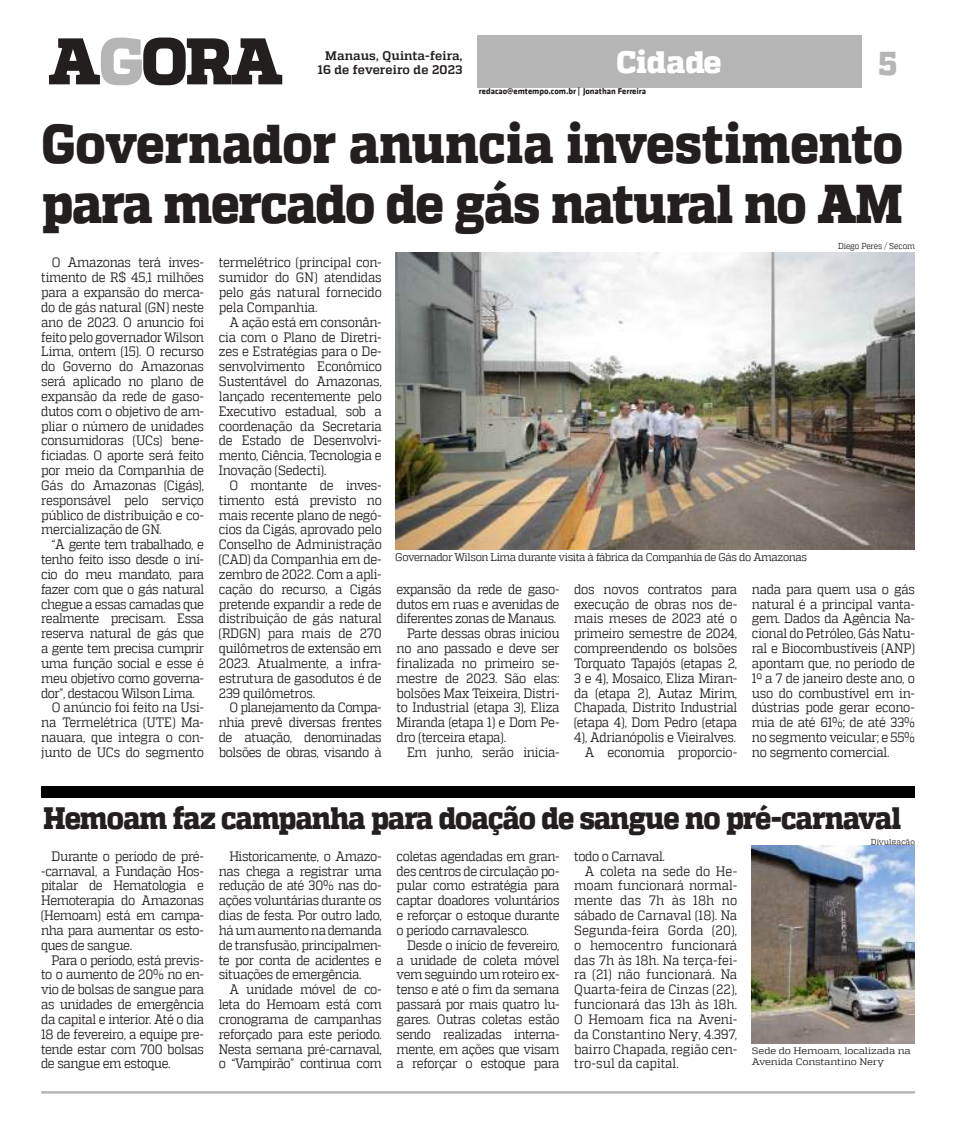
<style>
.page{position:relative;width:957px;height:1134px;background:#fff}
.page>*{position:absolute;margin:0;border:0;box-sizing:border-box;transform-origin:0 0}
.t1{font:800 54.38px/59.4px "MW Quadon";letter-spacing:-.02em;color:#241f1f;scale:.9 1}
.t2{font:800 33px "MW Quadon";color:#b5b5b6;scale:.95 1}
.t3{font:800 30.88px "MW Quadon";letter-spacing:-.035em;color:#241f1f;scale:.9 1}
.t4{font:800 30.88px "MW Quadon";color:#fff}
.t5{font:13.62px/14.9px "MW Quadon";letter-spacing:-.025em;color:#241f1f;text-align:justify;scale:.9 1}
.t6{font:13.62px "MW Quadon";letter-spacing:-.005em;color:#241f1f;scale:.9 1}
.t7{font:13.62px "MW Quadon";color:#241f1f;scale:.9 1}
.t8{font:13.62px "MW Quadon";letter-spacing:-.045em;color:#241f1f;scale:.9 1}
.t9{font:700 12.38px/14.9px "MW Quadon";letter-spacing:.01em;color:#241f1f;text-align:right}
.t10{font:11.12px "MW Quadon";letter-spacing:-.04em;color:#241f1f;scale:.95 1}
.t11{font:9.25px/11.1px "MW Quadon";letter-spacing:-.015em;color:#241f1f;scale:1.11 1}
.t12{font:700 8.62px "MW Klavika Bd";color:#241f1f}
.t13{font:8.62px "MW Quadon";letter-spacing:-.005em;color:#241f1f;scale:.9 1}
</style>
<div class="page">
<div style="left:477px;top:35px;width:385px;height:53px;background:#b5b5b6"></div>
<svg style="left:49px;top:38px;width:233px;height:47px"></svg>
<hr style="left:41px;top:1091px;width:874px;height:2px;background:#b5b5b6">
<div style="left:41px;top:786px;width:874px;height:12px;background:#000"></div>
<img style="left:395px;top:253px;width:520px;height:296px">
<img style="left:752px;top:846px;width:163px;height:197px">
<p class="t9" style="left:318px;top:48px;width:146px">Manaus, Quinta-feira,<br>16 de fevereiro de 2023</p>
<h3 class="t4" style="left:616px;top:44px;width:107px">Cidade</h3>
<h2 class="t2" style="left:879px;top:44px;width:21px">5</h2>
<p class="t12" style="left:479px;top:85px;width:169px">redacao@emtempo.com.br | Jonathan Ferreira</p>
<h1 class="t1" style="left:42px;top:116px;width:958px">Governador anuncia investimento para mercado de gás natural no AM</h1>
<p class="t5" style="left:41px;top:255px;width:183px;text-indent:10px">O Amazonas terá inves&shy;timento de R$ 45,1 milhões para a expansão do merca&shy;do de gás natural (GN) neste ano de 2023. O anuncio foi feito pelo governador Wilson Lima, ontem (15). O recurso do Governo do Amazonas será aplicado no plano de expansão da rede de gaso&shy;dutos com o objetivo de am&shy;pliar o número de unidades consumidoras (UCs) bene&shy;ficiadas. O aporte será feito por meio da Companhia de Gás do Amazonas (Cigás), responsável pelo serviço público de distribuição e co&shy;mercialização de GN.</p>
<p class="t8" style="left:52px;top:537px;width:171px">“A gente tem trabalhado, e</p>
<p class="t5" style="left:41px;top:552px;width:183px">tenho feito isso desde o iní-</p>
<p class="t5" style="left:41px;top:567px;width:183px">cio do meu mandato, para</p>
<p class="t5" style="left:41px;top:581px;width:183px">fazer com que o gás natural</p>
<p class="t5" style="left:41px;top:596px;width:183px">chegue a essas camadas que</p>
<p class="t5" style="left:41px;top:611px;width:183px">realmente precisam. Essa</p>
<p class="t5" style="left:41px;top:626px;width:183px">reserva natural de gás que</p>
<p class="t8" style="left:41px;top:640px;width:183px">a gente tem precisa cumprir</p>
<p class="t5" style="left:41px;top:656px;width:183px">uma função social e esse é</p>
<p class="t5" style="left:41px;top:670px;width:183px">meu objetivo como governa-</p>
<p class="t5" style="left:41px;top:685px;width:172px">dor”, destacou Wilson Lima.</p>
<p class="t5" style="left:52px;top:700px;width:171px">O anúncio foi feito na Usi-</p>
<p class="t5" style="left:41px;top:715px;width:183px">na Termelétrica (UTE) Ma-</p>
<p class="t5" style="left:41px;top:730px;width:183px">nauara, que integra o con-</p>
<p class="t5" style="left:41px;top:745px;width:182px">junto de UCs do segmento</p>
<p class="t13" style="left:838px;top:241px;width:87px">Diego Peres / Secom</p>
<p class="t5" style="left:219px;top:255px;width:183px">termelétrico (principal con&shy;sumidor do GN) atendidas pelo gás natural fornecido pela Companhia.</p>
<p class="t5" style="left:219px;top:314px;width:183px;text-indent:10px">A ação está em consonân&shy;cia com o Plano de Diretri&shy;zes e Estratégias para o De&shy;senvolvimento Econômico Sustentável do Amazonas, lançado recentemente pelo Executivo estadual, sob a coordenação da Secretaria de Estado de Desenvolvi&shy;mento, Ciência, Tecnologia e Inovação (Sedecti).</p>
<p class="t5" style="left:219px;top:478px;width:183px;text-indent:10px">O montante de inves&shy;timento está previsto no mais recente plano de negó&shy;cios da Cigás, aprovado pelo Conselho de Administração (CAD) da Companhia em de&shy;zembro de 2022. Com a apli&shy;cação do recurso, a Cigás pretende expandir a rede de distribuição de gás natural (RDGN) para mais de 270 quilômetros de extensão em 2023. Atualmente, a infra&shy;estrutura de gasodutos é de 239 quilômetros.</p>
<p class="t5" style="left:219px;top:700px;width:183px;text-indent:10px">O planejamento da Compa&shy;nhia prevê diversas frentes de atuação, denominadas bolsões de obras, visando à</p>
<p class="t10" style="left:395px;top:551px;width:435px">Governador Wilson Lima durante visita à fábrica da Companhia de Gás do Amazonas</p>
<p class="t5" style="left:574px;top:581px;width:183px;text-align:right">dos novos contratos para execução de obras nos de&shy;mais meses de 2023 até o primeiro semestre de 2024, compreendendo os bolsões<br>Torquato Tapajós (etapas 2,<br>3 e 4), Mosaico, Eliza Miran&shy;da (etapa 2), Autaz Mirim,<br>Chapada, Distrito Industrial (etapa 4), Dom Pedro (etapa<br>4), Adrianópolis e Vieiralves.<br>A economia proporcio-</p>
<p class="t5" style="left:752px;top:581px;width:183px">nada para quem usa o gás natural é a principal vanta&shy;gem. Dados da Agência Na&shy;cional do Petróleo, Gás Natu&shy;ral e Biocombustíveis (ANP) apontam que, no período de 1º a 7 de janeiro deste ano, o uso do combustível em in&shy;dústrias pode gerar econo&shy;mia de até 61%; de até 33% no segmento veicular; e 55% no segmento comercial.</p>
<p class="t5" style="left:396px;top:581px;width:183px">expansão da rede de gaso-</p>
<p class="t5" style="left:396px;top:596px;width:183px">dutos em ruas e avenidas de</p>
<p class="t5" style="left:396px;top:611px;width:179px">diferentes zonas de Manaus.</p>
<p class="t5" style="left:407px;top:626px;width:171px">Parte dessas obras iniciou</p>
<p class="t5" style="left:396px;top:641px;width:183px">no ano passado e deve ser</p>
<p class="t5" style="left:396px;top:656px;width:183px">finalizada no primeiro se-</p>
<p class="t5" style="left:396px;top:670px;width:183px">mestre de 2023. São elas:</p>
<p class="t5" style="left:396px;top:685px;width:183px">bolsões Max Teixeira, Distri-</p>
<p class="t5" style="left:396px;top:700px;width:183px">to Industrial (etapa 3), Eliza</p>
<p class="t5" style="left:396px;top:715px;width:183px">Miranda (etapa 1) e Dom Pe-</p>
<p class="t5" style="left:396px;top:730px;width:123px">dro (terceira etapa).</p>
<p class="t5" style="left:407px;top:745px;width:171px">Em junho, serão inicia-</p>
<h3 class="t3" style="left:44px;top:799px;width:954px">Hemoam faz campanha para doação de sangue no pré-carnaval</h3>
<p class="t5" style="left:41px;top:848px;width:183px;text-indent:10px">Durante o período de pré--carnaval, a Fundação Hos&shy;pitalar de Hematologia e Hemoterapia do Amazonas (Hemoam) está em campa&shy;nha para aumentar os esto&shy;ques de sangue.</p>
<p class="t5" style="left:41px;top:952px;width:183px;text-indent:10px">Para o período, está previs&shy;to o aumento de 20% no en&shy;vio de bolsas de sangue para as unidades de emergência da capital e interior. Até o dia 18 de fevereiro, a equipe pre&shy;tende estar com 700 bolsas de sangue em estoque.</p>
<p class="t5" style="left:219px;top:848px;width:183px;text-indent:10px">Historicamente, o Amazo&shy;nas chega a registrar uma redução de até 30% nas do&shy;ações voluntárias durante os dias de festa. Por outro lado, há um aumento na demanda de transfusão, principalmen&shy;te por conta de acidentes e situações de emergência.</p>
<p class="t5" style="left:219px;top:982px;width:183px;text-indent:10px">A unidade móvel de co&shy;leta do Hemoam está com cronograma de campanhas reforçado para este período.<br>Nesta semana pré-carnaval, o “Vampirão” continua com</p>
<p class="t5" style="left:396px;top:848px;width:182px">coletas agendadas em gran&shy;des centros de circulação po&shy;pular como estratégia para captar doadores voluntários e reforçar o estoque durante o período carnavalesco.</p>
<p class="t5" style="left:396px;top:937px;width:183px;text-indent:10px">Desde o início de fevereiro, a unidade de coleta móvel vem seguindo um roteiro ex&shy;tenso e até o fim da semana passará por mais quatro lu&shy;gares. Outras coletas estão sendo realizadas interna&shy;mente, em ações que visam a reforçar o estoque para</p>
<p class="t5" style="left:574px;top:848px;width:102px">todo o Carnaval.</p>
<p class="t6" style="left:585px;top:863px;width:171px">A coleta na sede do He-</p>
<p class="t6" style="left:574px;top:878px;width:183px">moam funcionará normal-</p>
<p class="t7" style="left:574px;top:893px;width:183px">mente das 7h às 18h no</p>
<p class="t6" style="left:574px;top:907px;width:183px">sábado de Carnaval (18). Na</p>
<p class="t7" style="left:574px;top:922px;width:183px">Segunda-feira Gorda (20),</p>
<p class="t6" style="left:574px;top:937px;width:183px">o hemocentro funcionará</p>
<p class="t7" style="left:574px;top:952px;width:183px">das 7h às 18h. Na terça-fei-</p>
<p class="t6" style="left:574px;top:967px;width:183px">ra (21) não funcionará. Na</p>
<p class="t7" style="left:574px;top:982px;width:183px">Quarta-feira de Cinzas (22),</p>
<p class="t7" style="left:574px;top:996px;width:183px">funcionará das 13h às 18h.</p>
<p class="t6" style="left:574px;top:1011px;width:183px">O Hemoam fica na Aveni-</p>
<p class="t7" style="left:574px;top:1026px;width:183px">da Constantino Nery, 4.397,</p>
<p class="t6" style="left:574px;top:1041px;width:183px">bairro Chapada, região cen-</p>
<p class="t6" style="left:574px;top:1056px;width:118px">tro-sul da capital.</p>
<p class="t13" style="left:871px;top:837px;width:50px">Divulgação</p>
<p class="t11" style="left:752px;top:1045px;width:145px">Sede do Hemoam, localizada na<br>Avenida Constantino Nery</p>
</div>
